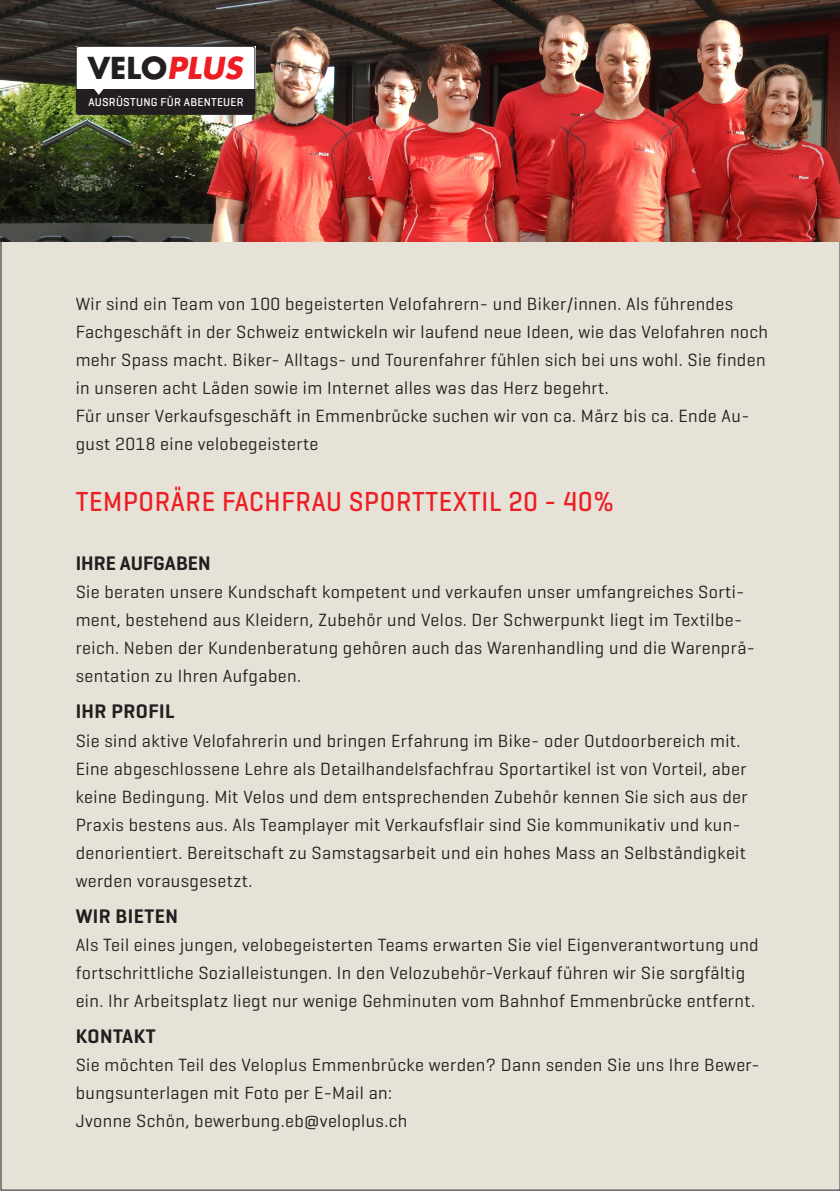
<style>
.page{position:relative;width:840px;height:1191px;background:#fff}
.page>*{position:absolute;margin:0;border:0;box-sizing:border-box;transform-origin:0 0}
.t1{font:700 29.4px "Futura Std";color:#231f20}
.Lauftext{font:500 28px "Geogrotesque";letter-spacing:.025em;color:#ee1d23;scale:.93 1}
.t2{font:600 20px "Geogrotesque";letter-spacing:.02em;color:#231f20}
.t3{font:600 20px "Geogrotesque";color:#231f20}
.Lauftext-2{font:18px/28px "Geogrotesque";letter-spacing:.02em;color:#231f20}
.t4{font:500 11.6px "Geogrotesque";letter-spacing:.02em;color:#fff}
.s1{font-style:italic;color:#ee1d23}
</style>
<div class="page">
<div style="left:0;top:170px;width:838px;height:1019px;background:#e6e2d7"></div>
<img style="left:86px;top:0;width:752px;height:242px">
<img style="left:0;top:0;width:88px;height:241px">
<div style="left:76px;top:46px;width:179px;height:42px;background:#fff"></div>
<div style="left:76px;top:88px;width:179px;height:26px;background:#231f20"></div>
<div style="left:76px;top:46px;width:179px;height:68px;border:1px solid #231f20;border-radius:3px"></div>
<p class="t1" style="left:88px;top:48px;width:156px">VELO<span class="s1">PLUS</span></p>
<p class="t4" style="left:88px;top:94px;width:157px">AUSRÜSTUNG FÜR ABENTEUER</p>
<p class="Lauftext-2" style="left:76px;top:289px;width:693px">Wir sind ein Team von 100 begeisterten Velofahrern- und Biker/innen. Als führendes Fachgeschäft in der Schweiz entwickeln wir laufend neue Ideen, wie das Velofahren noch mehr Spass macht. Biker- Alltags- und Tourenfahrer fühlen sich bei uns wohl. Sie finden in unseren acht Läden sowie im Internet alles was das Herz begehrt.</p>
<p class="Lauftext-2" style="left:76px;top:401px;width:675px">Für unser Verkaufsgeschäft in Emmenbrücke suchen wir von ca. März bis ca. Ende Au&shy;gust 2018 eine velobegeisterte</p>
<p class="Lauftext" style="left:76px;top:484px;width:580px">TEMPORÄRE FACHFRAU SPORTTEXTIL 20 - 40%</p>
<p class="t3" style="left:76px;top:551px;width:136px">IHRE AUFGABEN</p>
<p class="Lauftext-2" style="left:76px;top:578px;width:680px">Sie beraten unsere Kundschaft kompetent und verkaufen unser umfangreiches Sorti&shy;ment, bestehend aus Kleidern, Zubehör und Velos. Der Schwerpunkt liegt im Textilbe&shy;reich. Neben der Kundenberatung gehören auch das Warenhandling und die Warenprä&shy;sentation zu Ihren Aufgaben.</p>
<p class="t2" style="left:76px;top:699px;width:100px">IHR PROFIL</p>
<p class="Lauftext-2" style="left:76px;top:726px;width:673px">Sie sind aktive Velofahrerin und bringen Erfahrung im Bike- oder Outdoorbereich mit.<br>Eine abgeschlossene Lehre als Detailhandelsfachfrau Sportartikel ist von Vorteil, aber keine Bedingung. Mit Velos und dem entsprechenden Zubehör kennen Sie sich aus der Praxis bestens aus. Als Teamplayer mit Verkaufsflair sind Sie kommunikativ und kun&shy;denorientiert. Bereitschaft zu Samstagsarbeit und ein hohes Mass an Selbständigkeit werden vorausgesetzt.</p>
<p class="t2" style="left:76px;top:903px;width:104px">WIR BIETEN</p>
<p class="Lauftext-2" style="left:76px;top:930px;width:684px">Als Teil eines jungen, velobegeisterten Teams erwarten Sie viel Eigenverantwortung und fortschrittliche Sozialleistungen. In den Velozubehör-Verkauf führen wir Sie sorgfältig ein. Ihr Arbeitsplatz liegt nur wenige Gehminuten vom Bahnhof Emmenbrücke entfernt.</p>
<p class="t2" style="left:76px;top:1023px;width:81px">KONTAKT</p>
<p class="Lauftext-2" style="left:76px;top:1050px;width:685px">Sie möchten Teil des Veloplus Emmenbrücke werden? Dann senden Sie uns Ihre Bewer&shy;bungsunterlagen mit Foto per E-Mail an:</p>
<p class="Lauftext-2" style="left:76px;top:1106px;width:333px">Jvonne Schön, bewerbung.eb@veloplus.ch</p>
</div>
